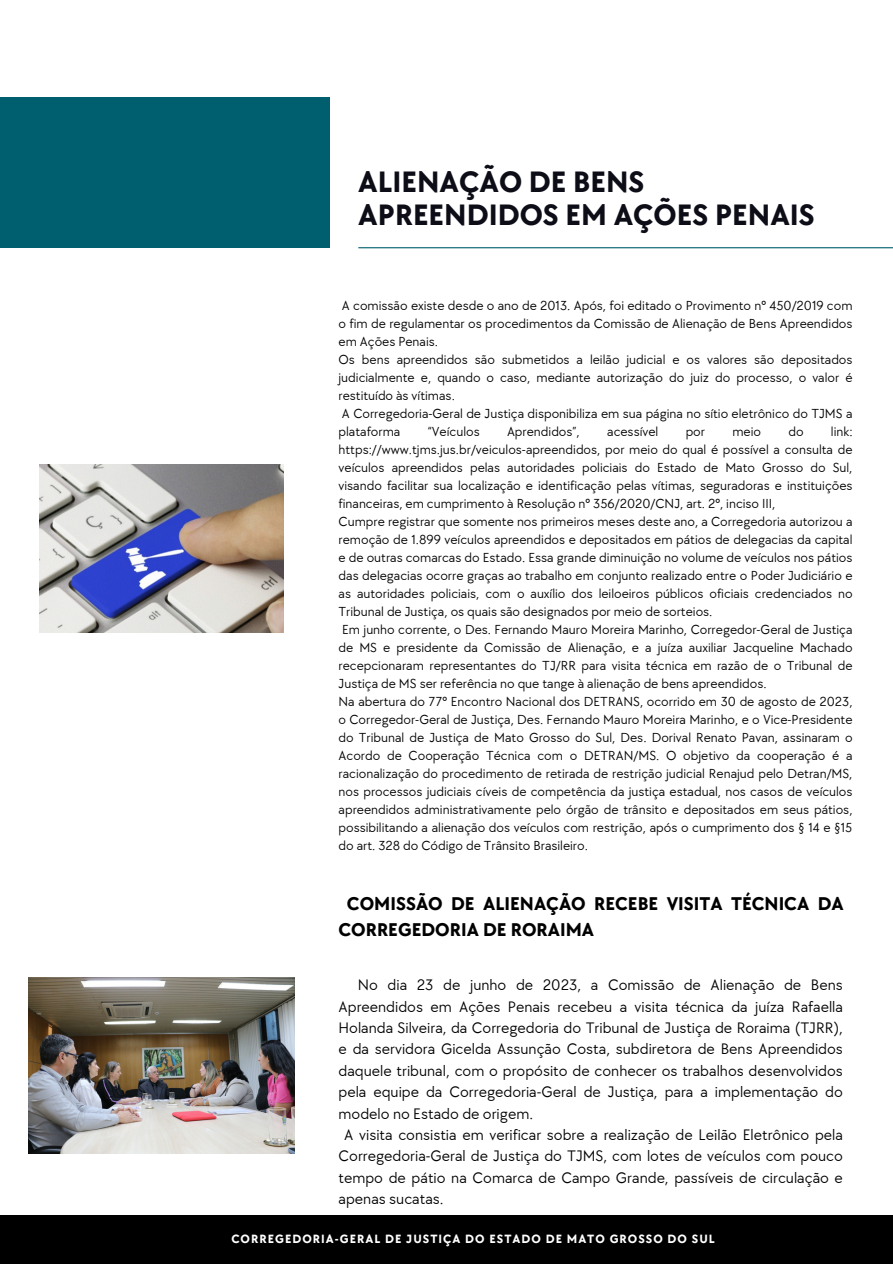
<style>
.page{position:relative;width:893px;height:1264px;background:#fff}
.page>*{position:absolute;margin:0;border:0;box-sizing:border-box;transform-origin:0 0}
.t1{font:700 30.45px/32.7px "TT Chocolates";color:#0c0d16}
.t2{font:700 19.05px/26px "TT Chocolates";color:#000}
.t3{font:15.75px/21.3px "TT Chocolates";color:#000;text-align:justify}
.t4{font:13.5px/18px "TT Chocolates";color:#000;text-align:justify}
.t5{font:700 12.45px "TT Chocolates";letter-spacing:.08em;color:#fff}
</style>
<div class="page">
<div style="left:0;top:1215px;width:892px;height:48px;background:#000"></div>
<hr style="left:358px;top:247px;width:534px;height:1px;background:#005f6f">
<div style="left:0;top:98px;width:329px;height:150px;background:#005f6f"></div>
<img style="left:29px;top:977px;width:265px;height:176px">
<img style="left:40px;top:464px;width:243px;height:168px">
<p class="t1" style="left:358px;top:166px;width:458px">ALIENAÇÃO DE BENS<br>APREENDIDOS EM AÇÕES PENAIS</p>
<p class="t4" style="left:338px;top:296px;width:515px">A comissão existe desde o ano de 2013. Após, foi editado o Provimento nº 450/2019 com o fim de regulamentar os procedimentos da Comissão de Alienação de Bens Apreendidos em Ações Penais.</p>
<p class="t4" style="left:338px;top:350px;width:515px">Os bens apreendidos são submetidos a leilão judicial e os valores são depositados judicialmente e, quando o caso, mediante autorização do juiz do processo, o valor é restituído às vítimas.</p>
<p class="t4" style="left:338px;top:404px;width:515px">A Corregedoria-Geral de Justiça disponibiliza em sua página no sítio eletrônico do TJMS a plataforma</p>
<p class="t4" style="left:338px;top:422px;width:515px;text-indent:492px">link: https://www.tjms.jus.br/veiculos-apreendidos, por meio do qual é possível a consulta de veículos apreendidos pelas autoridades policiais do Estado de Mato Grosso do Sul, visando facilitar sua localização e identificação pelas vítimas, seguradoras e instituições financeiras, em cumprimento à Resolução nº 356/2020/CNJ, art. 2º, inciso III,</p>
<p class="t4" style="left:338px;top:512px;width:515px">Cumpre registrar que somente nos primeiros meses deste ano, a Corregedoria autorizou a remoção de 1.899 veículos apreendidos e depositados em pátios de delegacias da capital e de outras comarcas do Estado. Essa grande diminuição no volume de veículos nos pátios das delegacias ocorre graças ao trabalho em conjunto realizado entre o Poder Judiciário e as autoridades policiais, com o auxílio dos leiloeiros públicos oficiais credenciados no Tribunal de Justiça, os quais são designados por meio de sorteios.</p>
<p class="t4" style="left:338px;top:620px;width:515px">Em junho corrente, o Des. Fernando Mauro Moreira Marinho, Corregedor-Geral de Justiça de MS e presidente da Comissão de Alienação, e a juíza auxiliar Jacqueline Machado recepcionaram representantes do TJ/RR para visita técnica em razão de o Tribunal de Justiça de MS ser referência no que tange à alienação de bens apreendidos.</p>
<p class="t4" style="left:338px;top:692px;width:515px">Na abertura do 77º Encontro Nacional dos DETRANS, ocorrido em 30 de agosto de 2023, o Corregedor-Geral de Justiça, Des. Fernando Mauro Moreira Marinho, e o Vice-Presidente do Tribunal de Justiça de Mato Grosso do Sul, Des. Dorival Renato Pavan, assinaram o Acordo de Cooperação Técnica com o DETRAN/MS. O objetivo da cooperação é a racionalização do procedimento de retirada de restrição judicial Renajud pelo Detran/MS, nos processos judiciais cíveis de competência da justiça estadual, nos casos de veículos apreendidos administrativamente pelo órgão de trânsito e depositados em seus pátios, possibilitando a alienação dos veículos com restrição, após o cumprimento dos § 14 e §15 do art. 328 do Código de Trânsito Brasileiro.</p>
<p class="t4" style="left:427px;top:422px;width:53px">“Veículos</p>
<p class="t4" style="left:507px;top:422px;width:74px">Aprendidos”,</p>
<p class="t4" style="left:607px;top:422px;width:53px">acessível</p>
<p class="t4" style="left:685px;top:422px;width:21px">por</p>
<p class="t4" style="left:732px;top:422px;width:30px">meio</p>
<p class="t4" style="left:788px;top:422px;width:17px">do</p>
<p class="t2" style="left:338px;top:891px;width:506px;text-indent:8px">COMISSÃO DE ALIENAÇÃO RECEBE VISITA TÉCNICA DA<br>CORREGEDORIA DE RORAIMA</p>
<p class="t3" style="left:338px;top:974px;width:506px;text-indent:19px">No dia 23 de junho de 2023, a Comissão de Alienação de Bens Apreendidos em Ações Penais recebeu a visita técnica da juíza Rafaella Holanda Silveira, da Corregedoria do Tribunal de Justiça de Roraima (TJRR), e da servidora Gicelda Assunção Costa, subdiretora de Bens Apreendidos daquele tribunal, com o propósito de conhecer os trabalhos desenvolvidos pela equipe da Corregedoria-Geral de Justiça, para a implementação do modelo no Estado de origem.</p>
<p class="t3" style="left:338px;top:1124px;width:506px;text-indent:6px">A visita consistia em verificar sobre a realização de Leilão Eletrônico pela Corregedoria-Geral de Justiça do TJMS, com lotes de veículos com pouco tempo de pátio na Comarca de Campo Grande, passíveis de circulação e apenas sucatas.</p>
<p class="t5" style="left:231px;top:1231px;width:485px">CORREGEDORIA-GERAL DE JUSTIÇA DO ESTADO DE MATO GROSSO DO SUL</p>
</div>
